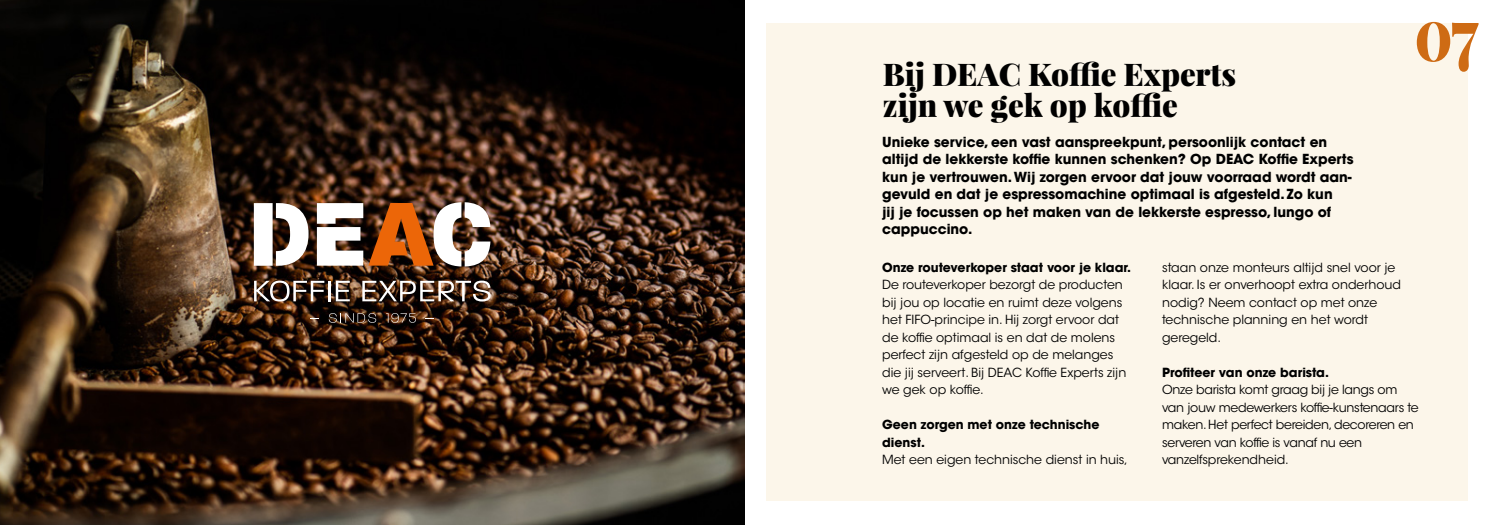
<style>
.page{position:relative;width:1489px;height:525px;background:#fff}
.page>*{position:absolute;margin:0;border:0;box-sizing:border-box;transform-origin:0 0}
.t1{font:900 73.12px "Playfair Display";color:#ce6b14;scale:.77 1}
.t2{font:900 31.25px/31.2px "Playfair Display";color:#000}
.t3{font:700 13.75px/17.5px "ITC Avant Garde Std";color:#000}
.t4{font:12.5px/17.5px "ITC Avant Garde Std";color:#000}
.t5{font:12.5px/17.5px "ITC Avant Garde Std";letter-spacing:-.02em;color:#000}
.t6{font:700 12.5px/17.5px "ITC Avant Garde Std";color:#000}
</style>
<div class="page">
<div style="left:765px;top:24px;width:702px;height:477px;background:#fcf6ea"></div>
<img style="left:0;top:0;width:744px;height:524px">
<svg style="left:329px;top:313px;width:47px;height:9px"></svg>
<svg style="left:386px;top:313px;width:30px;height:9px"></svg>
<svg style="left:254px;top:203px;width:54px;height:62px"></svg>
<svg style="left:254px;top:280px;width:70px;height:21px"></svg>
<hr style="left:328px;top:280px;width:2px;height:21px;background:#fff">
<svg style="left:336px;top:280px;width:14px;height:21px"></svg>
<svg style="left:362px;top:280px;width:128px;height:21px"></svg>
<img style="left:317px;top:202px;width:173px;height:64px">
<h2 class="t2" style="left:882px;top:58px;width:355px">Bij DEAC Koffie Experts zijn we gek op koffie</h2>
<p class="t3" style="left:882px;top:133px;width:473px">Unieke service, een vast aanspreekpunt, persoonlijk contact en altijd de lekkerste koffie kunnen schenken? Op DEAC Koffie Experts kun je vertrouwen. Wij zorgen ervoor dat jouw voorraad wordt aan&shy;gevuld en dat je espressomachine optimaal is afgesteld. Zo kun<br>jij je focussen op het maken van de lekkerste espresso, lungo of cappuccino.</p>
<h1 class="t1" style="left:1414px;top:-14px;width:84px">07</h1>
<p class="t6" style="left:882px;top:258px;width:250px">Onze routeverkoper staat voor je klaar.</p>
<p class="t4" style="left:882px;top:276px;width:246px">De routeverkoper bezorgt de producten bij jou op locatie en ruimt deze volgens het FIFO-principe in. Hij zorgt ervoor dat de koffie optimaal is en dat de molens perfect zijn afgesteld op de melanges die jij serveert. Bij DEAC Koffie Experts zijn we gek op koffie.</p>
<p class="t6" style="left:882px;top:416px;width:219px">Geen zorgen met onze technische dienst.</p>
<p class="t4" style="left:882px;top:451px;width:247px">Met een eigen technische dienst in huis,</p>
<p class="t4" style="left:1161px;top:258px;width:240px">staan onze monteurs altijd snel voor je klaar. Is er onverhoopt extra onderhoud nodig? Neem contact op met onze technische planning en het wordt geregeld.</p>
<p class="t6" style="left:1161px;top:363px;width:168px">Profiteer van onze barista.</p>
<p class="t5" style="left:1161px;top:381px;width:258px">Onze barista komt graag bij je langs om van jouw medewerkers koffie-kunstenaars te maken. Het perfect bereiden, decoreren en serveren van koffie is vanaf nu een vanzelfsprekendheid.</p>
</div>
